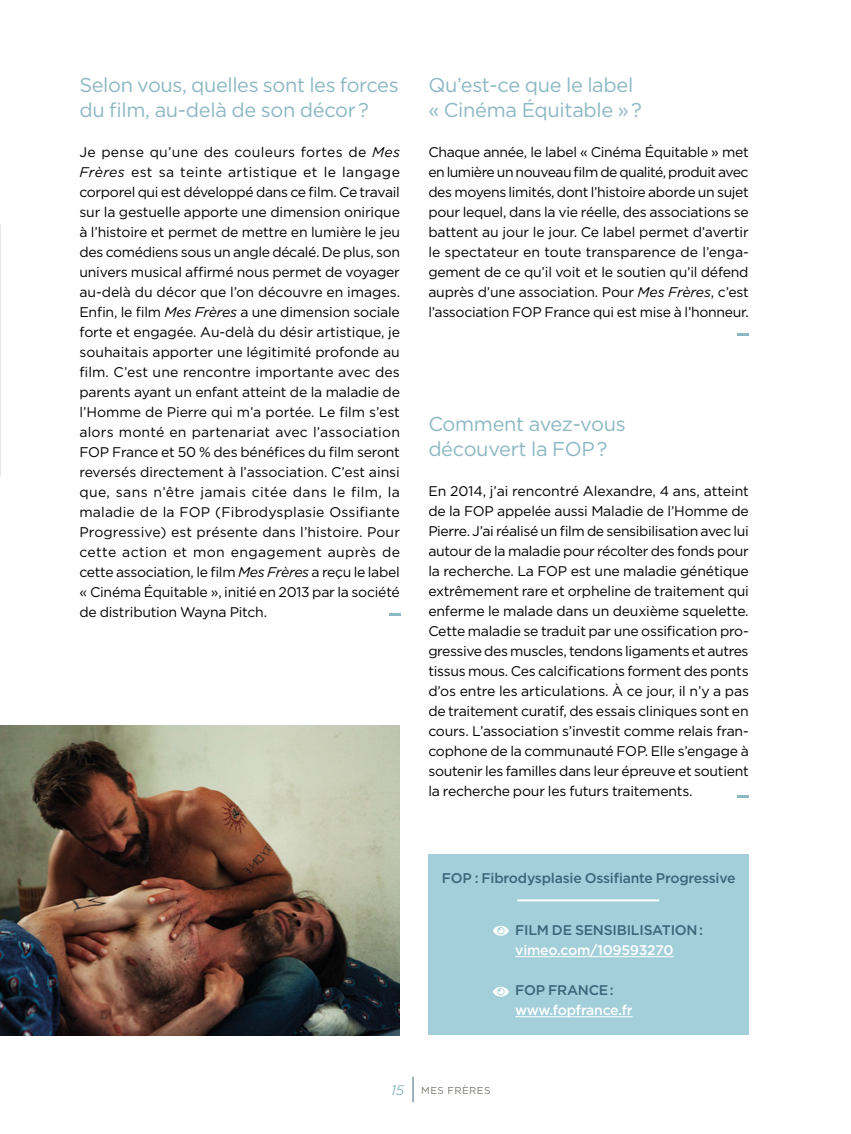
<style>
.page{position:relative;width:851px;height:1134px;background:#fff}
.page>*{position:absolute;margin:0;border:0;box-sizing:border-box;transform-origin:0 0}
.t1{font:20px/25px "Gotham";letter-spacing:-.015em;color:#8cb8c3}
.t2{font:14px/20px "Gotham";letter-spacing:-.015em;color:#000;text-align:justify}
.t3{font:500 14px "Gotham";letter-spacing:-.015em;color:#3c6679}
.t4{font:500 14px "Gotham";letter-spacing:-.015em;color:#fff}
.t5{font:10px "Gotham";letter-spacing:.045em;color:#7c766f}
.s1{font-style:italic}
.s2{font-style:italic;font-size:14px;color:#8cb8c3}
</style>
<div class="page">
<svg style="left:412px;top:1077px;width:1px;height:25px"></svg>
<div style="left:428px;top:854px;width:320px;height:181px;background:#a2cfd9"></div>
<img style="left:0;top:725px;width:400px;height:310px">
<hr style="left:515px;top:956px;width:158px;height:1px;background:#fff">
<hr style="left:515px;top:1016px;width:117px;height:1px;background:#fff">
<svg style="left:389px;top:613px;width:11px;height:3px"></svg>
<svg style="left:737px;top:334px;width:11px;height:2px"></svg>
<svg style="left:737px;top:795px;width:11px;height:2px"></svg>
<hr style="left:517px;top:899px;width:142px;height:2px;background:#fff">
<img style="left:0;top:224px;width:1px;height:253px">
<h1 class="t1" style="left:79px;top:72px;width:321px">Selon vous, quelles sont les forces du film, au-delà de son décor ?</h1>
<p class="t2" style="left:79px;top:142px;width:322px">Je pense qu’une des couleurs fortes de <span class="s1">Mes Frères</span> est sa teinte artistique et le langage corporel qui est développé dans ce film. Ce travail sur la gestuelle apporte une dimension onirique à l’histoire et permet de mettre en lumière le jeu des comédiens sous un angle décalé. De plus, son univers musical affirmé nous permet de voyager au-delà du décor que l’on découvre en images.<br>Enfin, le film <span class="s1">Mes Frères</span> a une dimension sociale forte et engagée. Au-delà du désir artistique, je souhaitais apporter une légitimité profonde au film. C’est une rencontre importante avec des parents ayant un enfant atteint de la maladie de l’Homme de Pierre qui m’a portée. Le film s’est alors monté en partenariat avec l’association FOP France et 50 % des bénéfices du film seront reversés directement à l’association. C’est ainsi que, sans n’être jamais citée dans le film, la maladie de la FOP (Fibrodysplasie Ossifiante Progressive) est présente dans l’histoire. Pour cette action et mon engagement auprès de cette association, le film <span class="s1">Mes Frères</span> a reçu le label « Cinéma Équitable », initié en 2013 par la société de distribution Wayna Pitch.</p>
<h1 class="t1" style="left:428px;top:72px;width:215px">Qu’est-ce que le label « Cinéma Équitable » ?</h1>
<p class="t2" style="left:428px;top:142px;width:322px">Chaque année, le label « Cinéma Équitable » met en lumière un nouveau film de qualité, produit avec des moyens limités, dont l’histoire aborde un sujet pour lequel, dans la vie réelle, des associations se battent au jour le jour. Ce label permet d’avertir le spectateur en toute transparence de l’enga&shy;gement de ce qu’il voit et le soutien qu’il défend auprès d’une association. Pour <span class="s1">Mes Frères</span>, c’est l’association FOP France qui est mise à l’honneur.</p>
<h1 class="t1" style="left:428px;top:411px;width:199px">Comment avez-vous découvert la FOP ?</h1>
<p class="t2" style="left:428px;top:481px;width:322px">En 2014, j’ai rencontré Alexandre, 4 ans, atteint de la FOP appelée aussi Maladie de l’Homme de Pierre. J’ai réalisé un film de sensibilisation avec lui autour de la maladie pour récolter des fonds pour la recherche. La FOP est une maladie génétique extrêmement rare et orpheline de traitement qui enferme le malade dans un deuxième squelette.<br>Cette maladie se traduit par une ossification pro&shy;gressive des muscles, tendons ligaments et autres tissus mous. Ces calcifications forment des ponts d’os entre les articulations. À ce jour, il n’y a pas de traitement curatif, des essais cliniques sont en cours. L’association s’investit comme relais fran&shy;cophone de la communauté FOP. Elle s’engage à soutenir les familles dans leur épreuve et soutient la recherche pour les futurs traitements.</p>
<p class="t3" style="left:442px;top:869px;width:295px">FOP : Fibrodysplasie Ossifiante Progressive</p>
<p class="t3" style="left:515px;top:921px;width:189px">FILM DE SENSIBILISATION :</p>
<p class="t4" style="left:515px;top:941px;width:160px">vimeo.com/109593270</p>
<p class="t3" style="left:515px;top:981px;width:100px">FOP FRANCE :</p>
<p class="t4" style="left:515px;top:1001px;width:119px">www.fopfrance.fr</p>
<p class="t5" style="left:391px;top:1083px;width:101px"><span class="s2">15</span> MES FRÈRES</p>
</div>
